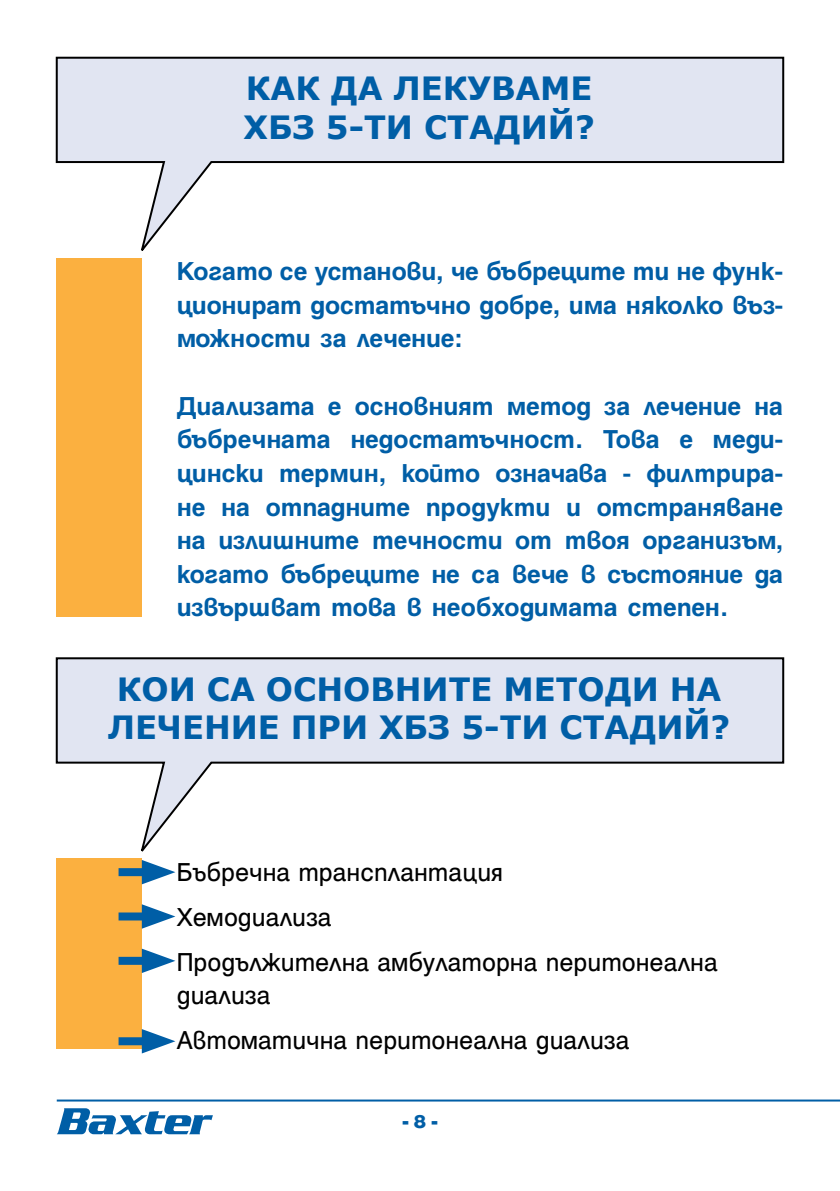
<style>
.page{position:relative;width:840px;height:1191px;background:#fff}
.page>*{position:absolute;margin:0;border:0;box-sizing:border-box;transform-origin:0 0}
.t1{font:700 32px/38.4px "Verdana";color:#005ea6}
.t2{font:700 28px/33.6px "Helen HS Bg";letter-spacing:-.01em;color:#005ea6;text-align:justify}
.t3{font:28px/45px "Helen Bg";color:#000}
.t4{font:900 20px "Helen Bg";color:#005ea6}
</style>
<div class="page">
<svg style="left:57px;top:1108px;width:156px;height:26px"></svg>
<hr style="left:57px;top:1099px;width:782px;height:2px;background:#005ea6">
<svg style="left:55px;top:56px;width:729px;height:203px"></svg>
<svg style="left:55px;top:657px;width:729px;height:202px"></svg>
<div style="left:57px;top:258px;width:85px;height:358px;background:#fbb040"></div>
<div style="left:57px;top:858px;width:85px;height:191px;background:#fbb040"></div>
<div style="left:118px;top:868px;width:38px;height:8px;background:#005ea6"></div>
<svg style="left:142px;top:860px;width:33px;height:24px"></svg>
<div style="left:118px;top:912px;width:38px;height:8px;background:#005ea6"></div>
<svg style="left:142px;top:904px;width:33px;height:24px"></svg>
<div style="left:118px;top:956px;width:38px;height:8px;background:#005ea6"></div>
<svg style="left:142px;top:948px;width:33px;height:25px"></svg>
<div style="left:118px;top:1037px;width:38px;height:8px;background:#005ea6"></div>
<svg style="left:142px;top:1029px;width:33px;height:24px"></svg>
<p class="t1" style="left:243px;top:69px;width:352px">КАК ДА ЛЕКУВАМЕ<br>ХБЗ 5-ТИ СТАДИЙ?</p>
<p class="t2" style="left:177px;top:254px;width:607px">Когато се установи, че бъбреците ти не функ&shy;ционират достатъчно добре, има няколко въз&shy;можности за лечение:</p>
<p class="t2" style="left:177px;top:389px;width:607px">Диализата е основният метод за лечение на бъбречната недостатъчност. Това е меди&shy;цински термин, който означава - филтрира&shy;не на отпадните продукти и отстраняване на излишните течности от твоя организъм, когато бъбреците не са вече в състояние да извършват това в необходимата степен.</p>
<p class="t1" style="left:108px;top:669px;width:623px">КОИ СА ОСНОВНИТЕ МЕТОДИ НА<br>ЛЕЧЕНИЕ ПРИ ХБЗ 5-ТИ СТАДИЙ?</p>
<p class="t3" style="left:177px;top:848px;width:542px">Бъбречна трансплантация<br>Хемодиализа<br>Продължителна амбулаторна перитонеална</p>
<p class="t3" style="left:177px;top:972px;width:454px">диализа<br>Автоматична перитонеална диализа</p>
<p class="t4" style="left:402px;top:1110px;width:36px">- 8 -</p>
</div>
